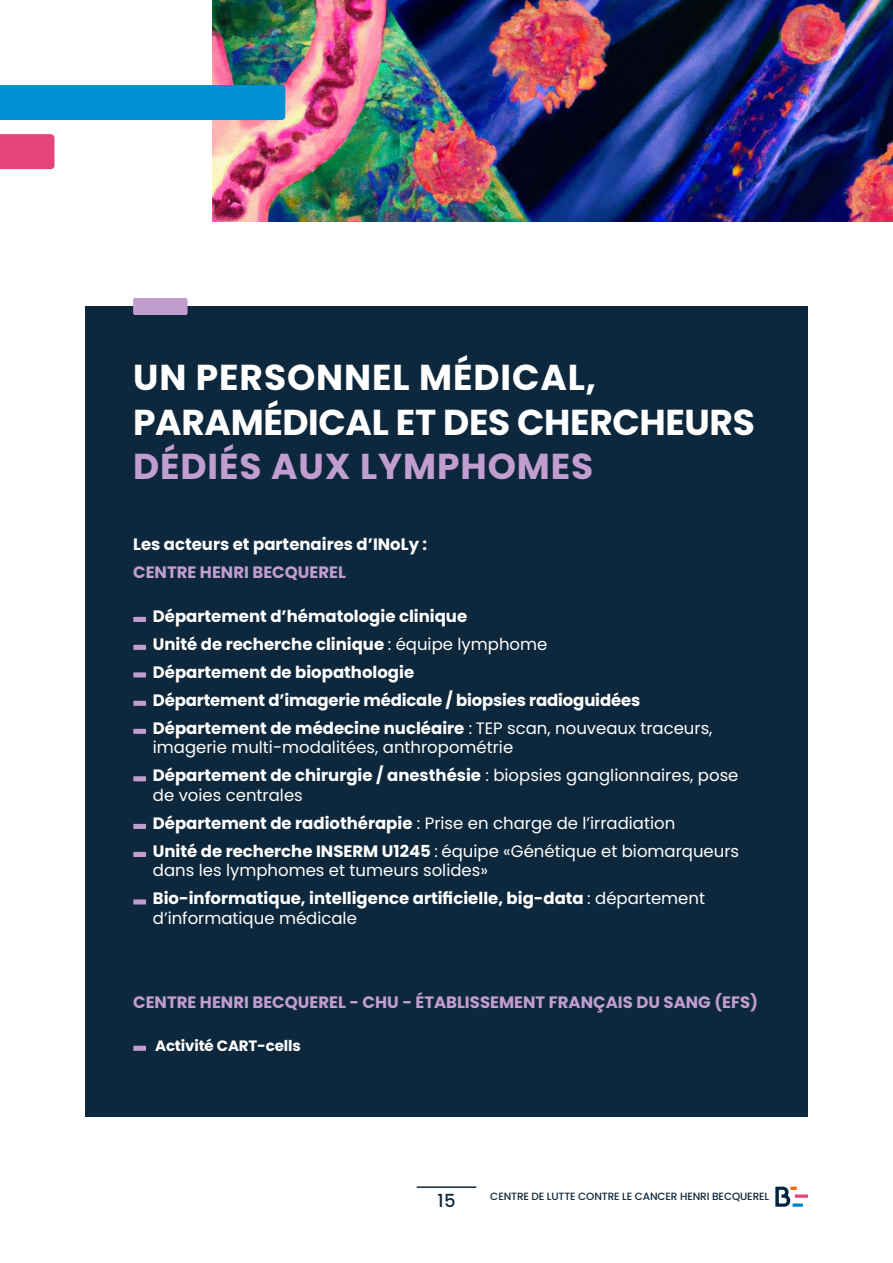
<style>
.page{position:relative;width:893px;height:1263px;background:#fff}
.page>*{position:absolute;margin:0;border:0;box-sizing:border-box;transform-origin:0 0}
.t1{font:700 36px/45px "Poppins";letter-spacing:-.01em;color:#fff}
.t2{font:700 36px "Poppins";letter-spacing:.025em;color:#c29dd0}
.t3{font:500 18px "Poppins";color:#0f283c}
.t4{font:700 16.5px/28px "Poppins";color:#fff}
.t5{font:16.5px/28px "Poppins";color:#fff}
.t6{font:700 16.5px "Poppins";color:#c29dd0}
.t7{font:700 15px "Poppins";letter-spacing:-.01em;color:#fff}
.t8{font:500 10.5px "Poppins";letter-spacing:-.01em;color:#0f283c}
.s1{font-weight:400}
.s2{font-weight:700}
</style>
<div class="page">
<svg style="left:795px;top:1194px;width:13px;height:4px"></svg>
<svg style="left:775px;top:1187px;width:22px;height:20px"></svg>
<svg style="left:792px;top:1203px;width:11px;height:4px"></svg>
<hr style="left:417px;top:1186px;width:59px;height:2px;background:#0d283b">
<img style="left:213px;top:0;width:680px;height:221px">
<div style="left:85px;top:306px;width:723px;height:810px;background:#0d283c"></div>
<div style="left:133px;top:298px;width:55px;height:17px;background:#c29dd0;border-radius:2px"></div>
<div style="left:133px;top:617px;width:13px;height:5px;background:#c29dd0"></div>
<div style="left:133px;top:1046px;width:13px;height:5px;background:#c29dd0"></div>
<div style="left:133px;top:645px;width:13px;height:5px;background:#c29dd0"></div>
<div style="left:133px;top:672px;width:13px;height:5px;background:#c29dd0"></div>
<div style="left:133px;top:701px;width:13px;height:5px;background:#c29dd0"></div>
<div style="left:133px;top:729px;width:13px;height:5px;background:#c29dd0"></div>
<div style="left:133px;top:776px;width:13px;height:5px;background:#c29dd0"></div>
<div style="left:133px;top:899px;width:13px;height:5px;background:#c29dd0"></div>
<div style="left:133px;top:824px;width:13px;height:5px;background:#c29dd0"></div>
<div style="left:133px;top:852px;width:13px;height:5px;background:#c29dd0"></div>
<div style="left:0;top:85px;width:285px;height:35px;background:#0090d4"></div>
<div style="left:0;top:134px;width:54px;height:35px;background:#e4437b"></div>
<h1 class="t1" style="left:133px;top:355px;width:623px">UN PERSONNEL MÉDICAL,<br>PARAMÉDICAL ET DES CHERCHEURS</h1>
<h1 class="t2" style="left:133px;top:446px;width:462px">DÉDIÉS AUX LYMPHOMES</h1>
<p class="t4" style="left:133px;top:530px;width:296px">Les acteurs et partenaires d’INoLy :</p>
<p class="t6" style="left:133px;top:563px;width:214px">CENTRE HENRI BECQUEREL</p>
<p class="t4" style="left:153px;top:602px;width:561px">Département d’hématologie clinique<br>Unité de recherche clinique <span class="s1">: équipe lymphome<br></span>Département de biopathologie<br>Département d’imagerie médicale / biopsies radioguidées Département de médecine nucléaire <span class="s1">: TEP scan, nouveaux traceurs,</span></p>
<p class="t5" style="left:153px;top:734px;width:587px">imagerie multi-modalitées, anthropométrie<br><span class="s2">Département de chirurgie / anesthésie</span> : biopsies ganglionnaires, pose</p>
<p class="t5" style="left:153px;top:781px;width:588px">de voies centrales<br><span class="s2">Département de radiothérapie</span> : Prise en charge de l’irradiation<br><span class="s2">Unité de recherche INSERM U1245</span> : équipe «Génétique et biomarqueurs</p>
<p class="t4" style="left:153px;top:857px;width:554px"><span class="s1">dans les lymphomes et tumeurs solides»<br></span>Bio-informatique, intelligence artificielle, big-data <span class="s1">: département</span></p>
<p class="t5" style="left:153px;top:904px;width:205px">d’informatique médicale</p>
<p class="t6" style="left:133px;top:992px;width:627px">CENTRE HENRI BECQUEREL - CHU - ÉTABLISSEMENT FRANÇAIS DU SANG (EFS)</p>
<p class="t7" style="left:155px;top:1037px;width:147px">Activité CART-cells</p>
<p class="t3" style="left:437px;top:1190px;width:20px">15</p>
<p class="t8" style="left:490px;top:1191px;width:280px">CENTRE DE LUTTE CONTRE LE CANCER HENRI BECQUEREL</p>
</div>
